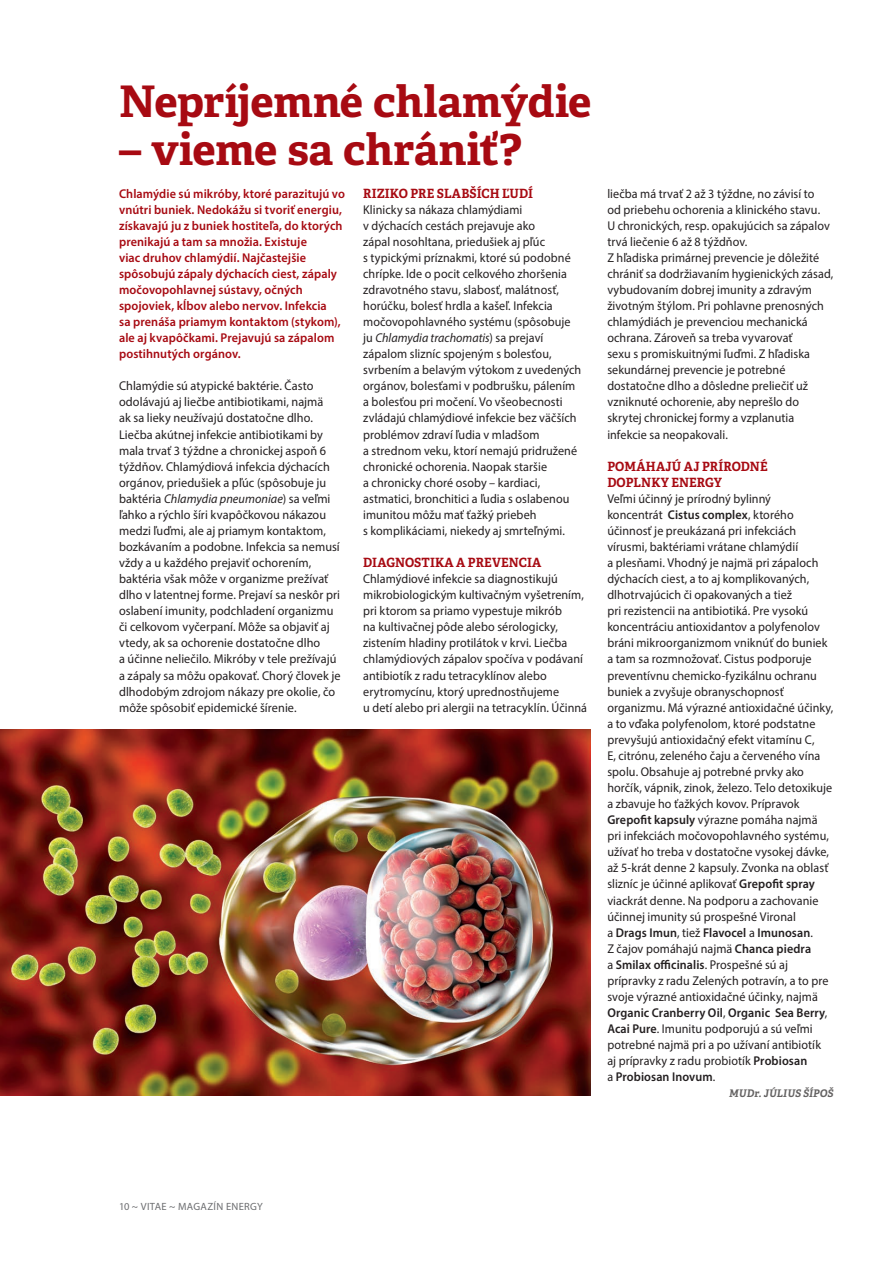
<style>
.page{position:relative;width:893px;height:1263px;background:#fff}
.page>*{position:absolute;margin:0;border:0;box-sizing:border-box;transform-origin:0 0}
.t1{font:700 43.5px "Adelle Basic";letter-spacing:-.01em;color:#a70a12}
.t2{font:12.75px/16px "Myriad Pro";letter-spacing:.005em;color:#231f20;scale:.95 1}
.t3{font:12.75px/16px "Myriad Pro";letter-spacing:.005em;color:#231f20;scale:.96 1}
.t4{font:600 12.75px/16px "Myriad Pro";letter-spacing:.005em;color:#a70a12;scale:.96 1}
.t5{font:700 12.75px/16px "Adelle Basic";letter-spacing:.01em;color:#a70a12;scale:.95 1}
.t6{font:10.5px "Myriad Pro";letter-spacing:.03em;color:#6c6d70}
.t7{font:italic 700 10.5px "Adelle Basic";letter-spacing:.02em;color:#646262;scale:.96 1}
.s1{font-style:italic}
.s2{font-weight:600}
</style>
<div class="page">
<img style="left:0;top:729px;width:590px;height:366px">
<h1 class="t1" style="left:119px;top:74px;width:474px">Nepríjemné chlamýdie</h1>
<h1 class="t1" style="left:119px;top:122px;width:404px">– vieme sa chrániť?</h1>
<p class="t4" style="left:119px;top:185px;width:237px">Chlamýdie sú mikróby, ktoré parazitujú vo vnútri buniek. Nedokážu si tvoriť energiu, získavajú ju z buniek hostiteľa, do ktorých prenikajú a tam sa množia. Existuje<br>viac druhov chlamýdií. Najčastejšie spôsobujú zápaly dýchacích ciest, zápaly močovopohlavnej sústavy, očných spojoviek, kĺbov alebo nervov. Infekcia<br>sa prenáša priamym kontaktom (stykom), ale aj kvapôčkami. Prejavujú sa zápalom postihnutých orgánov.</p>
<p class="t3" style="left:119px;top:378px;width:232px">Chlamýdie sú atypické baktérie. Často odolávajú aj liečbe antibiotikami, najmä<br>ak sa lieky neužívajú dostatočne dlho.<br>Liečba akútnej infekcie antibiotikami by mala trvať 3 týždne a chronickej aspoň 6 týždňov. Chlamýdiová infekcia dýchacích orgánov, priedušiek a pľúc (spôsobuje ju baktéria <span class="s1">Chlamydia pneumoniae</span>) sa veľmi ľahko a rýchlo šíri kvapôčkovou nákazou medzi ľuďmi, ale aj priamym kontaktom, bozkávaním a podobne. Infekcia sa nemusí vždy a u každého prejaviť ochorením, baktéria však môže v organizme prežívať dlho v latentnej forme. Prejaví sa neskôr pri oslabení imunity, podchladení organizmu či celkovom vyčerpaní. Môže sa objaviť aj vtedy, ak sa ochorenie dostatočne dlho<br>a účinne neliečilo. Mikróby v tele prežívajú a zápaly sa môžu opakovať. Chorý človek je dlhodobým zdrojom nákazy pre okolie, čo môže spôsobiť epidemické šírenie.</p>
<p class="t5" style="left:363px;top:185px;width:180px">RIZIKO PRE SLABŠÍCH ĽUDÍ</p>
<p class="t2" style="left:363px;top:201px;width:231px">Klinicky sa nákaza chlamýdiami<br>v dýchacích cestách prejavuje ako<br>zápal nosohltana, priedušiek aj pľúc<br>s typickými príznakmi, ktoré sú podobné chrípke. Ide o pocit celkového zhoršenia zdravotného stavu, slabosť, malátnosť, horúčku, bolesť hrdla a kašeľ. Infekcia močovopohlavného systému (spôsobuje ju <span class="s1">Chlamydia trachomatis</span>) sa prejaví zápalom slizníc spojeným s bolesťou, svrbením a belavým výtokom z uvedených orgánov, bolesťami v podbrušku, pálením a bolesťou pri močení. Vo všeobecnosti zvládajú chlamýdiové infekcie bez väčších problémov zdraví ľudia v mladšom<br>a strednom veku, ktorí nemajú pridružené chronické ochorenia. Naopak staršie<br>a chronicky choré osoby – kardiaci, astmatici, bronchitici a ľudia s oslabenou imunitou môžu mať ťažký priebeh<br>s komplikáciami, niekedy aj smrteľnými.</p>
<p class="t5" style="left:363px;top:554px;width:189px">DIAGNOSTIKA A PREVENCIA</p>
<p class="t2" style="left:363px;top:571px;width:237px">Chlamýdiové infekcie sa diagnostikujú mikrobiologickým kultivačným vyšetrením, pri ktorom sa priamo vypestuje mikrób<br>na kultivačnej pôde alebo sérologicky, zistením hladiny protilátok v krvi. Liečba chlamýdiových zápalov spočíva v podávaní antibiotík z radu tetracyklínov alebo erytromycínu, ktorý uprednostňujeme<br>u detí alebo pri alergii na tetracyklín. Účinná</p>
<p class="t2" style="left:607px;top:185px;width:240px">liečba má trvať 2 až 3 týždne, no závisí to<br>od priebehu ochorenia a klinického stavu.<br>U chronických, resp. opakujúcich sa zápalov trvá liečenie 6 až 8 týždňov.<br>Z hľadiska primárnej prevencie je dôležité chrániť sa dodržiavaním hygienických zásad, vybudovaním dobrej imunity a zdravým životným štýlom. Pri pohlavne prenosných chlamýdiách je prevenciou mechanická ochrana. Zároveň sa treba vyvarovať<br>sexu s promiskuitnými ľuďmi. Z hľadiska sekundárnej prevencie je potrebné dostatočne dlho a dôsledne preliečiť už vzniknuté ochorenie, aby neprešlo do skrytej chronickej formy a vzplanutia infekcie sa neopakovali.</p>
<p class="t5" style="left:607px;top:458px;width:170px">POMÁHAJÚ AJ PRÍRODNÉ<br>DOPLNKY ENERGY</p>
<p class="t2" style="left:607px;top:490px;width:239px">Veľmi účinný je prírodný bylinný<br>koncentrát <span class="s2">Cistus complex</span>, ktorého účinnosť je preukázaná pri infekciách vírusmi, baktériami vrátane chlamýdií<br>a plesňami. Vhodný je najmä pri zápaloch dýchacích ciest, a to aj komplikovaných, dlhotrvajúcich či opakovaných a tiež<br>pri rezistencii na antibiotiká. Pre vysokú koncentráciu antioxidantov a polyfenolov bráni mikroorganizmom vniknúť do buniek a tam sa rozmnožovať. Cistus podporuje preventívnu chemicko-fyzikálnu ochranu buniek a zvyšuje obranyschopnosť organizmu. Má výrazné antioxidačné účinky, a to vďaka polyfenolom, ktoré podstatne prevyšujú antioxidačný efekt vitamínu C,<br>E, citrónu, zeleného čaju a červeného vína spolu. Obsahuje aj potrebné prvky ako horčík, vápnik, zinok, železo. Telo detoxikuje a zbavuje ho ťažkých kovov. Prípravok <span class="s2">Grepofit kapsuly</span> výrazne pomáha najmä pri infekciách močovopohlavného systému, užívať ho treba v dostatočne vysokej dávke, až 5-krát denne 2 kapsuly. Zvonka na oblasť slizníc je účinné aplikovať <span class="s2">Grepofit spray </span>viackrát denne. Na podporu a zachovanie účinnej imunity sú prospešné Vironal<br>a <span class="s2">Drags Imun</span>, tiež <span class="s2">Flavocel</span> a <span class="s2">Imunosan</span>.<br>Z čajov pomáhajú najmä <span class="s2">Chanca piedra<br></span>a <span class="s2">Smilax officinalis</span>. Prospešné sú aj prípravky z radu Zelených potravín, a to pre svoje výrazné antioxidačné účinky, najmä <span class="s2">Organic Cranberry Oil</span>, <span class="s2">Organic Sea Berry</span>, <span class="s2">Acai Pure</span>. Imunitu podporujú a sú veľmi potrebné najmä pri a po užívaní antibiotík<br>aj prípravky z radu probiotík <span class="s2">Probiosan<br></span>a <span class="s2">Probiosan Inovum</span>.</p>
<p class="t7" style="left:729px;top:1087px;width:110px">MUDr. JÚLIUS ŠÍPOŠ</p>
<p class="t6" style="left:119px;top:1200px;width:145px">10 ~ VITAE ~ MAGAZÍN ENERGY</p>
</div>
